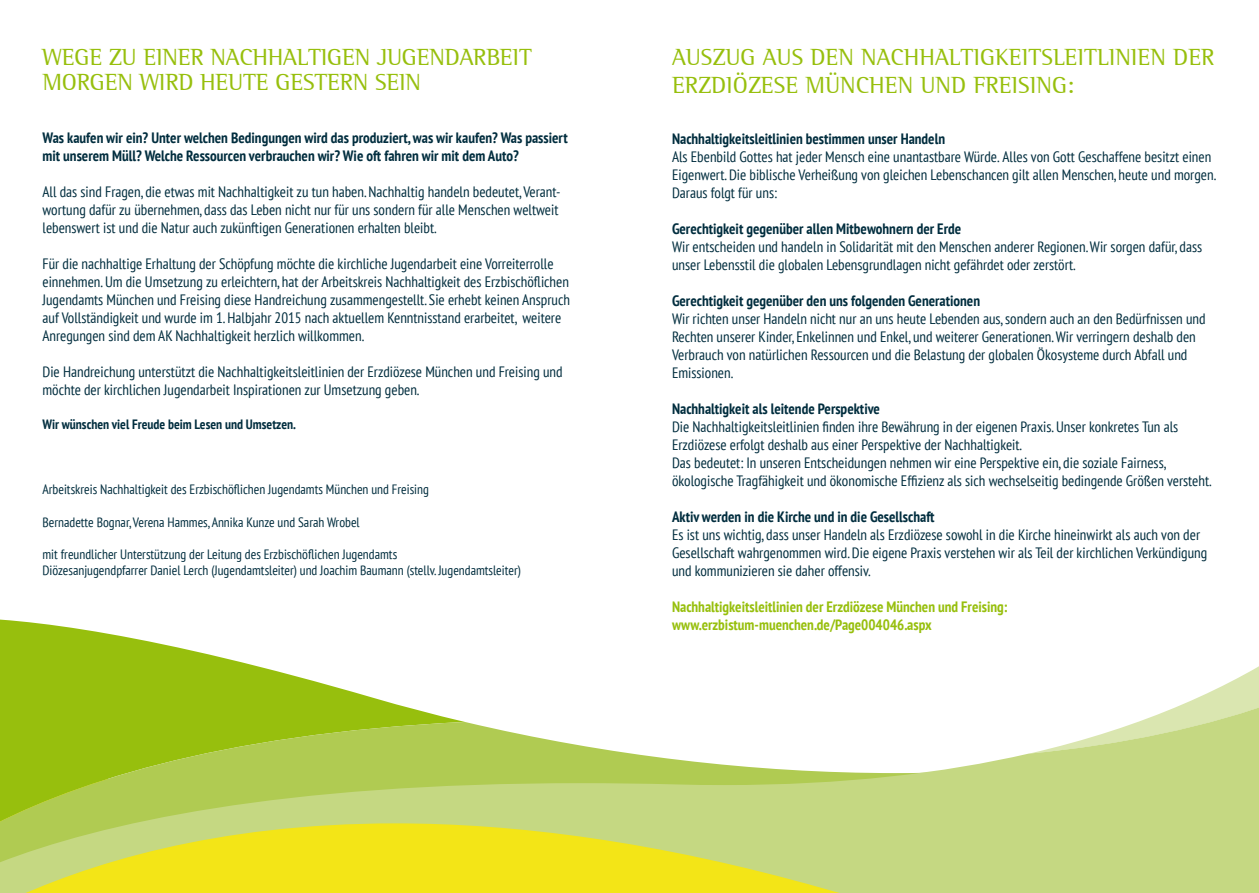
<style>
.page{position:relative;width:1259px;height:893px;background:#fff}
.page>*{position:absolute;margin:0;border:0;box-sizing:border-box;transform-origin:0 0}
.t1{font:24px/25.5px "EJA Normal";color:#97bf0d}
.t2{font:condensed 15px/18px "PT Sans";color:#002d3e}
.t3{font:700 condensed 15px/18px "PT Sans";color:#002d3e}
.t4{font:700 condensed 15px/18px "PT Sans";color:#97bf0d}
.t5{font:condensed 13.5px/16.2px "PT Sans";color:#002d3e}
.t6{font:700 condensed 13.5px "PT Sans";color:#002d3e}
</style>
<div class="page">
<svg style="left:0;top:619px;width:1259px;height:274px"></svg>
<h1 class="t1" style="left:43px;top:44px;width:491px">WEGE ZU EINER NACHHALTIGEN JUGENDARBEIT<br>MORGEN WIRD HEUTE GESTERN SEIN</h1>
<h1 class="t1" style="left:672px;top:42px;width:544px;line-height:28.8px">AUSZUG AUS DEN NACHHALTIGKEITSLEI TLINIEN DER<br>ERZDIÖZESE MÜNCHEN UND FREISING:</h1>
<p class="t3" style="left:672px;top:129px;width:274px">Nachhaltigkeitsleitlinien bestimmen unser Handeln</p>
<p class="t2" style="left:672px;top:147px;width:545px">Als Ebenbild Gottes hat jeder Mensch eine unantastbare Würde. Alles von Gott Geschaffene besitzt einen<br>Eigenwert. Die biblische Verheißung von gleichen Lebenschancen gilt allen Menschen, heute und morgen.<br>Daraus folgt für uns:</p>
<p class="t3" style="left:672px;top:219px;width:291px">Gerechtigkeit gegenüber allen Mitbewohnern der Erde</p>
<p class="t2" style="left:672px;top:237px;width:531px">Wir entscheiden und handeln in Solidarität mit den Menschen anderer Regionen. Wir sorgen dafür, dass unser Lebensstil die globalen Lebensgrundlagen nicht gefährdet oder zerstört.</p>
<p class="t3" style="left:672px;top:291px;width:309px">Gerechtigkeit gegenüber den uns folgenden Generationen</p>
<p class="t2" style="left:672px;top:309px;width:535px">Wir richten unser Handeln nicht nur an uns heute Lebenden aus, sondern auch an den Bedürfnissen und Rechten unserer Kinder, Enkelinnen und Enkel, und weiterer Generationen. Wir verringern deshalb den Verbrauch von natürlichen Ressourcen und die Belastung der globalen Ökosysteme durch Abfall und Emissionen.</p>
<p class="t3" style="left:672px;top:399px;width:209px">Nachhaltigkeit als leitende Perspektive</p>
<p class="t2" style="left:672px;top:417px;width:541px">Die Nachhaltigkeitsleitlinien finden ihre Bewährung in der eigenen Praxis. Unser konkretes Tun als Erzdiözese erfolgt deshalb aus einer Perspektive der Nachhaltigkeit.<br>Das bedeutet: In unseren Entscheidungen nehmen wir eine Perspektive ein, die soziale Fairness, ökologische Tragfähigkeit und ökonomische Effizienz als sich wechselseitig bedingende Größen versteht.</p>
<p class="t3" style="left:672px;top:507px;width:264px">Aktiv werden in die Kirche und in die Gesellschaft</p>
<p class="t2" style="left:672px;top:525px;width:537px">Es ist uns wichtig, dass unser Handeln als Erzdiözese sowohl in die Kirche hineinwirkt als auch von der<br>Gesellschaft wahrgenommen wird. Die eigene Praxis verstehen wir als Teil der kirchlichen Verkündigung und kommunizieren sie daher offensiv.</p>
<p class="t4" style="left:672px;top:597px;width:337px">Nachhaltigkeitsleitlinien der Erzdiözese München und Freising: www.erzbistum-muenchen.de/Page004046.aspx</p>
<p class="t3" style="left:43px;top:128px;width:526px">Was kaufen wir ein? Unter welchen Bedingungen wird das produziert, was wir kaufen? Was passiert mit unserem Müll? Welche Ressourcen verbrauchen wir? Wie oft fahren wir mit dem Auto?</p>
<p class="t2" style="left:43px;top:182px;width:519px">All das sind Fragen, die etwas mit Nachhaltigkeit zu tun haben. Nachhaltig handeln bedeutet, Verant&shy;wortung dafür zu übernehmen, dass das Leben nicht nur für uns sondern für alle Menschen weltweit lebenswert ist und die Natur auch zukünftigen Generationen erhalten bleibt.</p>
<p class="t2" style="left:43px;top:254px;width:529px">Für die nachhaltige Erhaltung der Schöpfung möchte die kirchliche Jugendarbeit eine Vorreiterrolle einnehmen. Um die Umsetzung zu erleichtern, hat der Arbeitskreis Nachhaltigkeit des Erzbischöflichen Jugendamts München und Freising diese Handreichung zusammengestellt. Sie erhebt keinen Anspruch auf Vollständigkeit und wurde im 1. Halbjahr 2015 nach aktuellem Kenntnisstand erarbeitet, weitere Anregungen sind dem AK Nachhaltigkeit herzlich willkommen.</p>
<p class="t2" style="left:43px;top:362px;width:521px">Die Handreichung unterstützt die Nachhaltigkeitsleitlinien der Erzdiözese München und Freising und möchte der kirchlichen Jugendarbeit Inspirationen zur Umsetzung geben.</p>
<p class="t6" style="left:43px;top:416px;width:255px">Wir wünschen viel Freude beim Lesen und Umsetzen.</p>
<p class="t5" style="left:43px;top:481px;width:388px">Arbeitskreis Nachhaltigkeit des Erzbischöflichen Jugendamts München und Freising</p>
<p class="t5" style="left:43px;top:513px;width:319px">Bernadette Bognar, Verena Hammes, Annika Kunze und Sarah Wrobel</p>
<p class="t5" style="left:43px;top:546px;width:480px">mit freundlicher Unterstützung der Leitung des Erzbischöflichen Jugendamts<br>Diözesanjugendpfarrer Daniel Lerch (Jugendamtsleiter) und Joachim Baumann (stellv. Jugendamtsleiter)</p>
</div>
